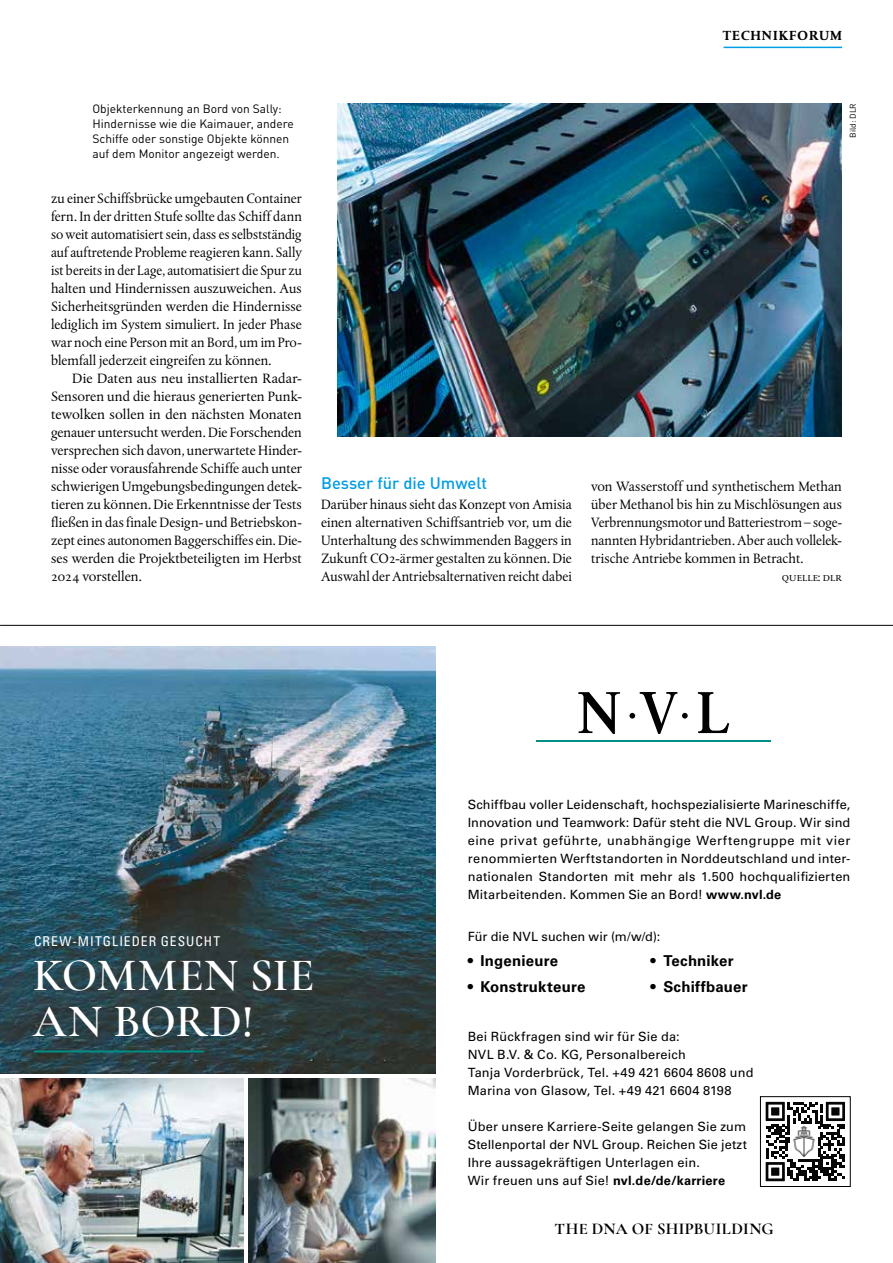
<style>
.page{position:relative;width:893px;height:1263px;background:#fff}
.page>*{position:absolute;margin:0;border:0;box-sizing:border-box;transform-origin:0 0}
.t1{font:600 46.5px/46.5px "Cormorant Garamond";letter-spacing:.01em;color:#fff}
.t2{font:700 16.5px "Cormorant Garamond";letter-spacing:.025em;color:#000}
.t3{font:500 16.5px "DINOT";color:#009ee3}
.t4{font:700 15px "Univers LT Std";letter-spacing:.01em;color:#000}
.t5{font:14.25px/18px "DTL Albertina ST";letter-spacing:-.005em;color:#000;text-align:justify}
.t6{font:condensed 13.5px "Univers LT Std";letter-spacing:.08em;color:#fff}
.t7{font:700 13.5px "DTL Albertina T";letter-spacing:.06em;color:#000}
.t8{font:12.75px/18px "Univers LT Std";letter-spacing:.015em;color:#000}
.t9{font:12px/15px "DINOT";color:#000}
.t10{font:12px "DTL Albertina T Caps";letter-spacing:.02em;color:#000}
.t11{font:8.25px "DINOT";color:#000}
.s1{font-weight:700}
</style>
<div class="page">
<hr style="left:724px;top:47px;width:118px;height:1px;background:#009ee3">
<img style="left:337px;top:103px;width:505px;height:334px">
<hr style="left:0;top:625px;width:893px;height:1px;background:#000">
<img style="left:0;top:646px;width:436px;height:428px">
<img style="left:248px;top:1078px;width:188px;height:185px">
<img style="left:0;top:1078px;width:244px;height:185px">
<hr style="left:34px;top:1050px;width:170px;height:2px;background:#009086">
<hr style="left:537px;top:740px;width:234px;height:1px;background:#009086">
<svg style="left:698px;top:692px;width:31px;height:41px"></svg>
<svg style="left:578px;top:692px;width:42px;height:42px"></svg>
<svg style="left:629px;top:692px;width:59px;height:42px"></svg>
<svg style="left:766px;top:1102px;width:79px;height:79px"></svg>
<img style="left:792px;top:1125px;width:24px;height:33px">
<div style="left:760px;top:1096px;width:90px;height:91px;border:1px solid #000"></div>
<p class="t7" style="left:723px;top:27px;width:121px">TECHNIKFORUM</p>
<p class="t9" style="left:92px;top:100px;width:203px">Objekterkennung an Bord von Sally:<br>Hindernisse wie die Kaimauer, andere Schiffe oder sonstige Objekte können auf dem Monitor angezeigt werden.</p>
<p class="t11" style="left:848px;top:138px;width:36px;rotate:-90deg">Bild: DLR</p>
<p class="t5" style="left:51px;top:189px;width:252px">zu einer Schiffsbrücke umgebauten Container fern. In der dritten Stufe sollte das Schiff dann so weit automatisiert sein, dass es selbstständig auf auftretende Probleme reagieren kann. Sally ist bereits in der Lage, automatisiert die Spur zu halten und Hindernissen auszuweichen. Aus Sicherheitsgründen werden die Hindernisse lediglich im System simuliert. In jeder Phase war noch eine Person mit an Bord, um im Pro&shy;blemfall jederzeit eingreifen zu können.</p>
<p class="t5" style="left:51px;top:369px;width:252px;text-indent:21px">Die Daten aus neu installierten Radar-Sensoren und die hieraus generierten Punk&shy;tewolken sollen in den nächsten Monaten genauer untersucht werden. Die Forschenden versprechen sich davon, unerwartete Hinder&shy;nisse oder vorausfahrende Schiffe auch unter schwierigen Umgebungsbedingungen detek&shy;tieren zu können. Die Erkenntnisse der Tests fließen in das finale Design- und Betriebskon&shy;zept eines autonomen Baggerschiffes ein. Die&shy;ses werden die Projektbeteiligten im Herbst 2024 vorstellen.</p>
<p class="t3" style="left:321px;top:473px;width:168px">Besser für die Umwelt</p>
<p class="t5" style="left:321px;top:495px;width:252px">Darüber hinaus sieht das Konzept von Amisia einen alternativen Schiffsantrieb vor, um die Unterhaltung des schwimmenden Baggers in Zukunft CO2-ärmer gestalten zu können. Die Auswahl der Antriebsalternativen reicht dabei</p>
<p class="t5" style="left:591px;top:477px;width:252px">von Wasserstoff und synthetischem Methan über Methanol bis hin zu Mischlösungen aus Verbrennungsmotor und Batteriestrom – soge&shy;nannten Hybridantrieben. Aber auch vollelek&shy;trische Antriebe kommen in Betracht.</p>
<p class="t10" style="left:782px;top:569px;width:62px">quelle: dlr</p>
<p class="t6" style="left:34px;top:933px;width:188px">CREW-MITGLIEDER GESUCHT</p>
<h1 class="t1" style="left:33px;top:951px;width:283px">KOMMEN SIE<br>AN BORD!</h1>
<p class="t8" style="left:468px;top:795px;width:384px;text-align:justify">Schiffbau voller Leidenschaft, hochspezialisierte Marineschiffe, Innovation und Teamwork: Dafür steht die NVL Group. Wir sind eine privat geführte, unabhängige Werftengruppe mit vier renommierten Werftstandorten in Norddeutschland und inter&shy;nationalen Standorten mit mehr als 1.500 hochqualifizierten Mitarbeitenden. Kommen Sie an Bord! <span class="s1">www.nvl.de</span></p>
<p class="t8" style="left:468px;top:927px;width:194px">Für die NVL suchen wir (m/w/d):</p>
<p class="t4" style="left:468px;top:952px;width:92px">• Ingenieure</p>
<p class="t4" style="left:651px;top:952px;width:85px">• Techniker</p>
<p class="t4" style="left:468px;top:977px;width:119px">• Konstrukteure</p>
<p class="t4" style="left:651px;top:977px;width:98px">• Schiffbauer</p>
<p class="t8" style="left:468px;top:1028px;width:287px">Bei Rückfragen sind wir für Sie da:<br>NVL B.V. &amp; Co. KG, Personalbereich<br>Tanja Vorderbrück, Tel. +49 421 6604 8608 und Marina von Glasow, Tel. +49 421 6604 8198</p>
<p class="t8" style="left:468px;top:1118px;width:281px">Über unsere Karriere-Seite gelangen Sie zum Stellenportal der NVL Group. Reichen Sie jetzt Ihre aussagekräftigen Unterlagen ein.<br>Wir freuen uns auf Sie! <span class="s1">nvl.de/de/karriere</span></p>
<p class="t2" style="left:555px;top:1219px;width:220px">THE DNA OF SHIPBUILDING</p>
</div>
